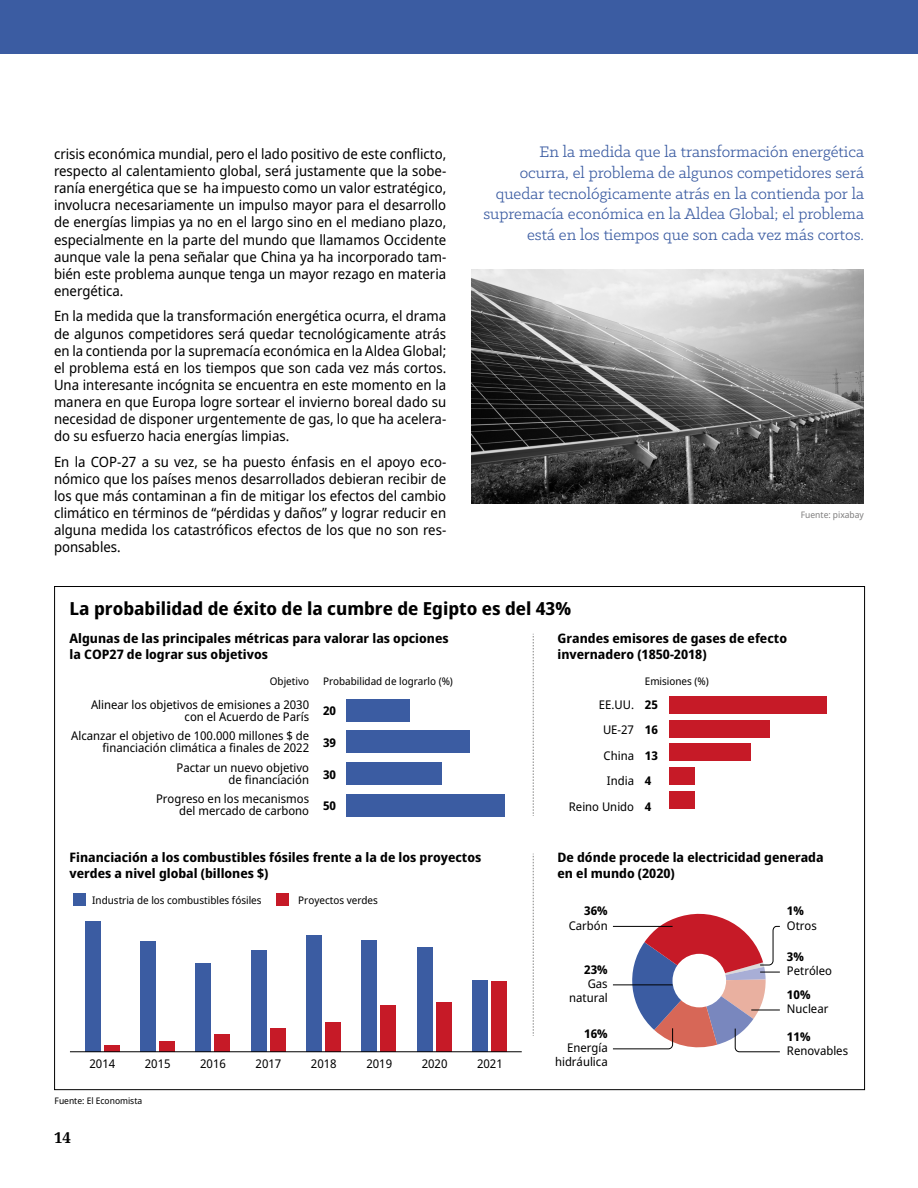
<style>
.page{position:relative;width:918px;height:1188px;background:#fff}
.page>*{position:absolute;margin:0;border:0;box-sizing:border-box;transform-origin:0 0}
.t1{font:700 18px "Noto Sans Display";color:#000}
.t2{font:17.25px/20.7px "Klinic Slab";color:#3b5ca2;text-align:right}
.t3{font:700 15px "Noto Serif";color:#000}
.t4{font:14.25px/17.1px "Noto Sans Display";color:#000;text-align:justify}
.t5{font:700 13.05px/15.6px "Noto Sans Display";color:#000}
.t6{font:12px/12px "Noto Sans Display";color:#000;text-align:right}
.t7{font:700 12px/25.5px "Noto Sans Display";color:#000}
.t8{font:10.5px "Noto Sans Display";color:#000}
.t9{font:9px "Noto Sans Display";color:#000}
.t10{font:9px "Noto Sans Display";color:#818080}
</style>
<div class="page">
<div style="left:0;top:0;width:918px;height:54px;background:#3b5ca2"></div>
<img style="left:472px;top:270px;width:392px;height:234px">
<svg style="left:533px;top:634px;width:1px;height:182px"></svg>
<svg style="left:533px;top:854px;width:1px;height:182px"></svg>
<div style="left:346px;top:699px;width:63px;height:23px;background:#3b5ca2"></div>
<div style="left:346px;top:731px;width:124px;height:22px;background:#3b5ca2"></div>
<div style="left:346px;top:762px;width:95px;height:23px;background:#3b5ca2"></div>
<div style="left:346px;top:794px;width:159px;height:23px;background:#3b5ca2"></div>
<div style="left:669px;top:696px;width:157px;height:17px;background:#c61a27"></div>
<div style="left:669px;top:720px;width:101px;height:17px;background:#c61a27"></div>
<div style="left:669px;top:744px;width:82px;height:17px;background:#c61a27"></div>
<div style="left:669px;top:767px;width:25px;height:17px;background:#c61a27"></div>
<div style="left:669px;top:791px;width:25px;height:17px;background:#c61a27"></div>
<div style="left:73px;top:893px;width:13px;height:13px;background:#3b5ca2"></div>
<div style="left:276px;top:893px;width:13px;height:13px;background:#c61a27"></div>
<div style="left:85px;top:921px;width:16px;height:131px;background:#3b5ca2"></div>
<div style="left:140px;top:941px;width:16px;height:111px;background:#3b5ca2"></div>
<div style="left:196px;top:963px;width:15px;height:89px;background:#3b5ca2"></div>
<div style="left:251px;top:951px;width:16px;height:101px;background:#3b5ca2"></div>
<div style="left:306px;top:935px;width:16px;height:117px;background:#3b5ca2"></div>
<div style="left:361px;top:940px;width:16px;height:112px;background:#3b5ca2"></div>
<div style="left:417px;top:947px;width:16px;height:105px;background:#3b5ca2"></div>
<div style="left:472px;top:981px;width:16px;height:71px;background:#3b5ca2"></div>
<div style="left:104px;top:1045px;width:16px;height:7px;background:#c61a27"></div>
<div style="left:159px;top:1041px;width:16px;height:11px;background:#c61a27"></div>
<div style="left:215px;top:1034px;width:15px;height:18px;background:#c61a27"></div>
<div style="left:270px;top:1028px;width:16px;height:24px;background:#c61a27"></div>
<div style="left:325px;top:1022px;width:16px;height:30px;background:#c61a27"></div>
<div style="left:380px;top:1005px;width:16px;height:47px;background:#c61a27"></div>
<div style="left:436px;top:1002px;width:15px;height:50px;background:#c61a27"></div>
<div style="left:491px;top:981px;width:16px;height:71px;background:#c61a27"></div>
<hr style="left:70px;top:1051px;width:452px;height:1px;background:#000">
<svg style="left:612px;top:913px;width:168px;height:140px"></svg>
<div style="left:673px;top:954px;width:53px;height:53px;background:#fff;border-radius:50%"></div>
<p class="t4" style="left:54px;top:146px;width:394px">crisis económica mundial, pero el lado positivo de este conflicto, respecto al calentamiento global, será justamente que la sobe&shy;ranía energética que se ha impuesto como un valor estratégico, involucra necesariamente un impulso mayor para el desarrollo de energías limpias ya no en el largo sino en el mediano plazo, especialmente en la parte del mundo que llamamos Occidente aunque vale la pena señalar que China ya ha incorporado tam&shy;bién este problema aunque tenga un mayor rezago en materia energética.</p>
<p class="t4" style="left:54px;top:308px;width:394px">En la medida que la transformación energética ocurra, el drama de algunos competidores será quedar tecnológicamente atrás en la contienda por la supremacía económica en la Aldea Global; el problema está en los tiempos que son cada vez más cortos.<br>Una interesante incógnita se encuentra en este momento en la manera en que Europa logre sortear el invierno boreal dado su necesidad de disponer urgentemente de gas, lo que ha acelera&shy;do su esfuerzo hacia energías limpias.</p>
<p class="t4" style="left:54px;top:453px;width:394px">En la COP-27 a su vez, se ha puesto énfasis en el apoyo eco&shy;nómico que los países menos desarrollados debieran recibir de los que más contaminan a fin de mitigar los efectos del cambio climático en términos de “pérdidas y daños” y lograr reducir en alguna medida los catastróficos efectos de los que no son res&shy;ponsables.</p>
<p class="t2" style="left:483px;top:141px;width:382px">En la medida que la transformación energética<br>ocurra, el problema de algunos competidores será quedar tecnológicamente atrás en la contienda por la supremacía económica en la Aldea Global; el problema está en los tiempos que son cada vez más cortos.</p>
<p class="t10" style="left:801px;top:509px;width:65px">Fuente: pixabay</p>
<p class="t1" style="left:70px;top:596px;width:503px">La probabilidad de éxito de la cumbre de Egipto es del 43%</p>
<p class="t5" style="left:70px;top:631px;width:381px">Algunas de las principales métricas para valorar las opciones la COP27 de lograr sus objetivos</p>
<p class="t5" style="left:558px;top:631px;width:231px">Grandes emisores de gases de efecto invernadero (1850-2018)</p>
<p class="t8" style="left:270px;top:674px;width:41px">Objetivo</p>
<p class="t6" style="left:91px;top:699px;width:220px">Alinear los objetivos de emisiones a 2030 con el Acuerdo de París</p>
<p class="t6" style="left:71px;top:730px;width:239px">Alcanzar el objetivo de 100.000 millones $ de financiación climática a finales de 2022</p>
<p class="t6" style="left:177px;top:762px;width:134px">Pactar un nuevo objetivo de financiación</p>
<p class="t6" style="left:156px;top:793px;width:155px">Progreso en los mecanismos del mercado de carbono</p>
<p class="t8" style="left:323px;top:674px;width:131px">Probabilidad de lograrlo (%)</p>
<p class="t8" style="left:645px;top:674px;width:65px">Emisiones (%)</p>
<p class="t7" style="left:323px;top:698px;width:15px">20</p>
<p class="t7" style="left:323px;top:730px;width:15px">39</p>
<p class="t7" style="left:323px;top:762px;width:15px">30</p>
<p class="t7" style="left:323px;top:793px;width:15px">50</p>
<p class="t6" style="left:569px;top:692px;width:67px;line-height:25.5px">EE.UU.<br>UE-27<br>China<br>India<br>Reino Unido</p>
<p class="t7" style="left:645px;top:692px;width:15px">25<br>16<br>13<br>4<br>4</p>
<p class="t5" style="left:70px;top:850px;width:413px">Financiación a los combustibles fósiles frente a la de los proyectos verdes a nivel global (billones $)</p>
<p class="t8" style="left:92px;top:892px;width:171px">Industria de los combustibles fósiles</p>
<p class="t8" style="left:298px;top:892px;width:81px">Proyectos verdes</p>
<p class="t6" style="left:89px;top:1058px;width:27px">2014</p>
<p class="t6" style="left:145px;top:1058px;width:27px">2015</p>
<p class="t6" style="left:200px;top:1058px;width:27px">2016</p>
<p class="t6" style="left:256px;top:1058px;width:27px">2017</p>
<p class="t6" style="left:311px;top:1058px;width:27px">2018</p>
<p class="t6" style="left:366px;top:1058px;width:27px">2019</p>
<p class="t6" style="left:422px;top:1058px;width:27px">2020</p>
<p class="t6" style="left:477px;top:1058px;width:27px">2021</p>
<p class="t9" style="left:55px;top:1094px;width:89px">Fuente: El Economista</p>
<p class="t3" style="left:54px;top:1127px;width:18px">14</p>
<p class="t5" style="left:558px;top:850px;width:268px">De dónde procede la electricidad generada en el mundo (2020)</p>
<p class="t7" style="left:584px;top:898px;width:25px">36%</p>
<p class="t7" style="left:787px;top:898px;width:18px">1%</p>
<p class="t6" style="left:569px;top:920px;width:40px">Carbón</p>
<p class="t6" style="left:787px;top:920px;width:31px">Otros</p>
<p class="t7" style="left:787px;top:944px;width:18px">3%</p>
<p class="t7" style="left:584px;top:957px;width:25px">23%</p>
<p class="t6" style="left:787px;top:965px;width:47px">Petróleo</p>
<p class="t6" style="left:569px;top:977px;width:40px;line-height:13.5px">Gas natural</p>
<p class="t7" style="left:787px;top:982px;width:25px">10%</p>
<p class="t6" style="left:787px;top:1003px;width:43px">Nuclear</p>
<p class="t7" style="left:584px;top:1021px;width:25px">16%</p>
<p class="t7" style="left:787px;top:1024px;width:25px">11%</p>
<p class="t6" style="left:555px;top:1041px;width:54px;line-height:13.5px">Energía hidráulica</p>
<p class="t6" style="left:787px;top:1045px;width:63px">Renovables</p>
</div>
